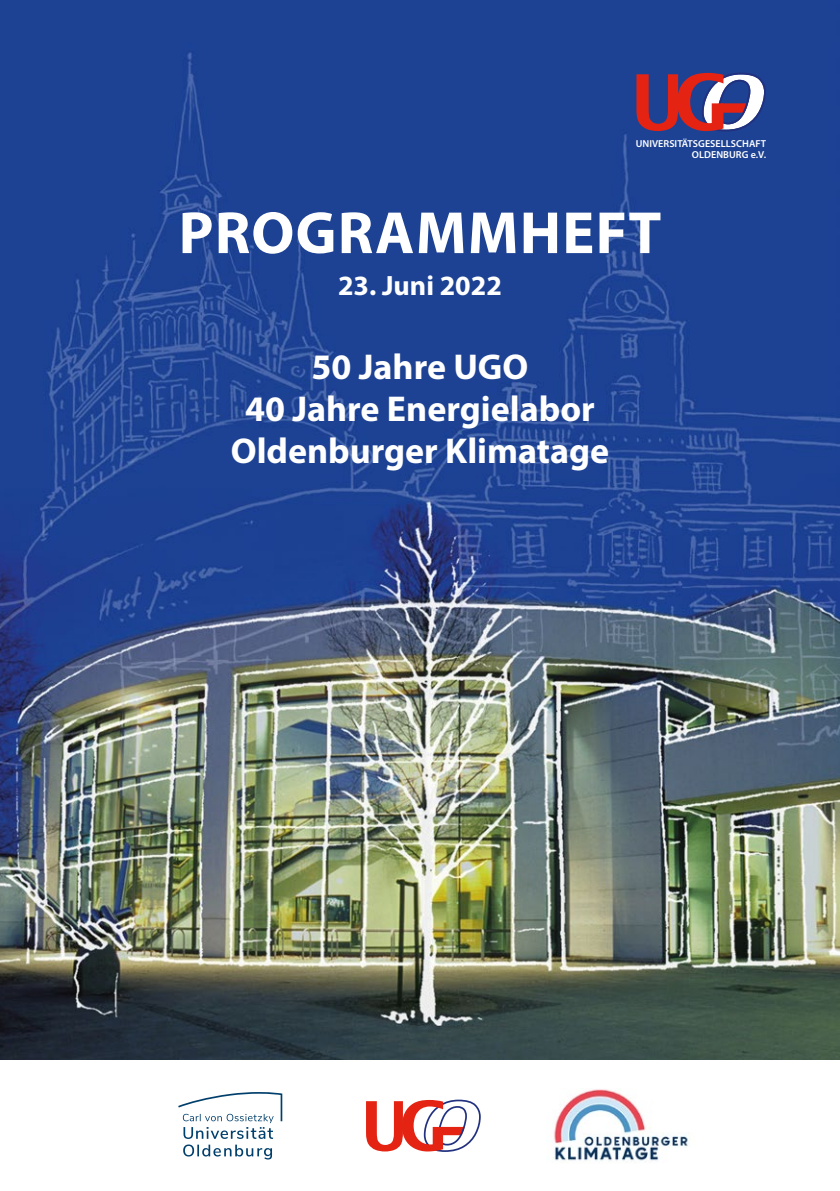
<style>
.page{position:relative;width:840px;height:1191px;background:#fff}
.page>*{position:absolute;margin:0;border:0;box-sizing:border-box;transform-origin:0 0}
.t1{font:700 60px "Myriad Pro";letter-spacing:.02em;color:#fff}
.t2{font:700 36px/42px "Myriad Pro";color:#fff;text-align:center}
.t3{font:700 28px "Myriad Pro";color:#fff}
.t4{font:600 10.2px/11.4px "Myriad Pro";letter-spacing:.005em;color:#fff;text-align:right}
</style>
<div class="page">
<img style="left:0;top:0;width:839px;height:1060px">
<svg style="left:178px;top:1092px;width:104px;height:67px"></svg>
<svg style="left:366px;top:1099px;width:114px;height:53px"></svg>
<img style="left:552px;top:1089px;width:136px;height:74px">
<svg style="left:636px;top:73px;width:129px;height:59px"></svg>
<p class="t4" style="left:635px;top:137px;width:132px">UNIVERSITÄTSGESELLSCHAFT<br>OLDENBURG e.V.</p>
<h1 class="t1" style="left:178px;top:194px;width:484px">PROGRAMMHEFT</h1>
<p class="t3" style="left:338px;top:267px;width:165px">23. Juni 2022</p>
<p class="t2" style="left:230px;top:345px;width:380px">50 Jahre UGO<br>40 Jahre Energielabor<br>Oldenburger Klimatage</p>
</div>
